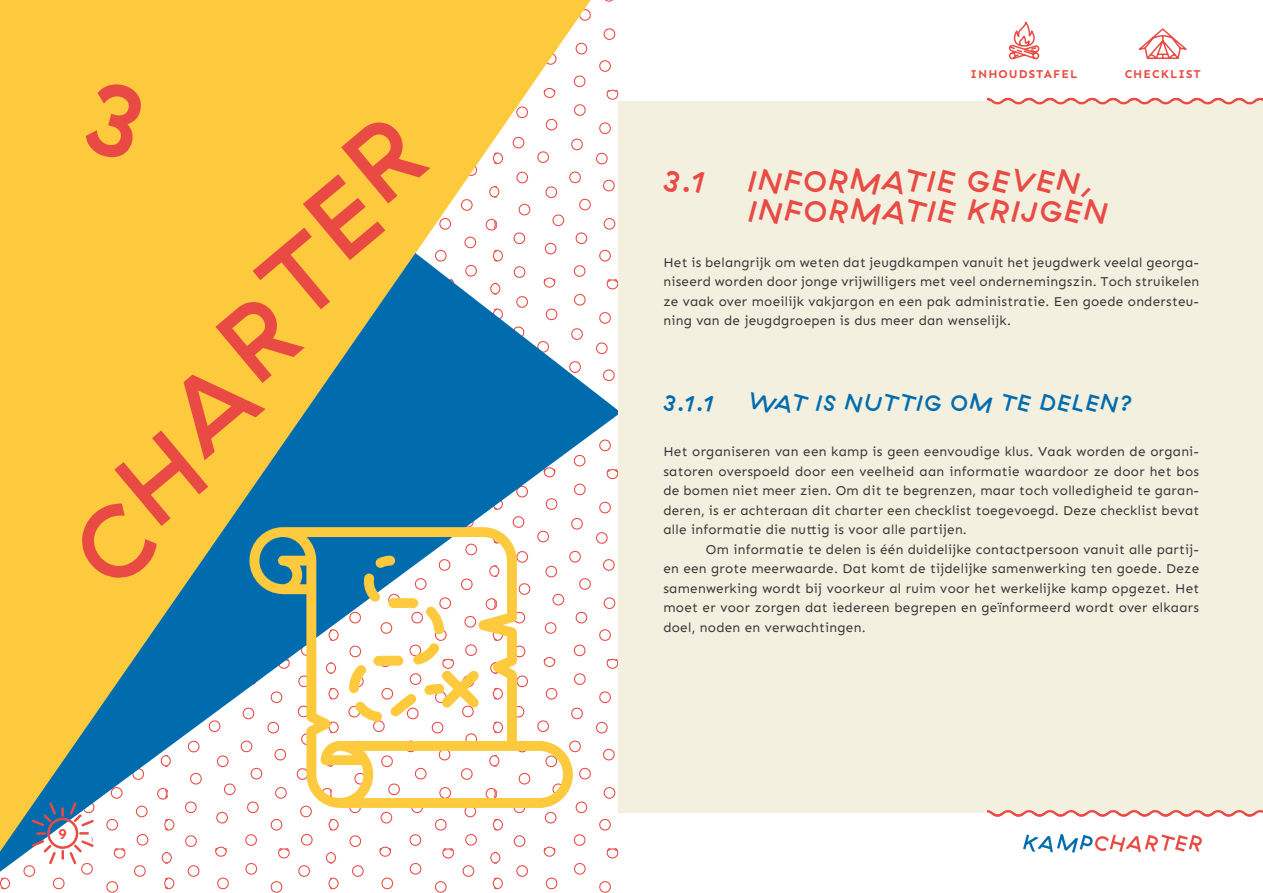
<style>
.page{position:relative;width:1263px;height:893px;background:#fff}
.page>*{position:absolute;margin:0;border:0;box-sizing:border-box;transform-origin:0 0}
.t1{font:104.7px "GT Haptik Medium Rotalic";color:#e94a44}
.HS_1_1{font:30px/30px "GT Haptik Medium Rotalic";letter-spacing:.08em;color:#e94a44}
.HS_1_1_1{font:22.5px "GT Haptik Medium Rotalic";letter-spacing:.08em;color:#006cae}
.t2{font:700 15px "Sen";color:#e94a44}
.brood{font:13.5px/19.5px "Sen";letter-spacing:.02em;color:#373636;text-align:justify}
.t3{font:700 12px "Sen";letter-spacing:.085em;color:#e94a44}
</style>
<div class="page">
<svg style="left:1139px;top:28px;width:48px;height:31px"></svg>
<svg style="left:1023px;top:834px;width:179px;height:19px"></svg>
<svg style="left:0;top:0;width:619px;height:893px"></svg>
<svg style="left:1008px;top:21px;width:32px;height:39px"></svg>
<div style="left:618px;top:101px;width:645px;height:711px;background:#f3f0e0"></div>
<svg style="left:987px;top:97px;width:276px;height:8px"></svg>
<svg style="left:985px;top:810px;width:278px;height:7px"></svg>
<p class="t1" style="left:87px;top:55px;width:58px">3</p>
<p class="t1" style="left:41px;top:536px;width:540px;rotate:-55deg">CHARTER</p>
<p class="t2" style="left:59px;top:825px;width:10px">9</p>
<p class="t3" style="left:971px;top:67px;width:109px">INHOUDSTAFEL</p>
<p class="t3" style="left:1125px;top:67px;width:78px">CHECKLIST</p>
<p class="HS_1_1" style="left:664px;top:166px;width:43px">3.1</p>
<p class="HS_1_1" style="left:748px;top:166px;width:361px">INFORMATIE GEVEN,<br>INFORMATIE KRIJGEN</p>
<p class="brood" style="left:663px;top:253px;width:537px">Het is belangrijk om weten dat jeugdkampen vanuit het jeugdwerk veelal georga&shy;niseerd worden door jonge vrijwilligers met veel ondernemingszin. Toch struikelen ze vaak over moeilijk vakjargon en een pak administratie. Een goede ondersteu&shy;ning van de jeugdgroepen is dus meer dan wenselijk.</p>
<p class="HS_1_1_1" style="left:664px;top:389px;width:52px">3.1.1</p>
<p class="HS_1_1_1" style="left:748px;top:389px;width:385px">WAT IS NUTTIG OM TE DELEN?</p>
<p class="brood" style="left:663px;top:442px;width:537px">Het organiseren van een kamp is geen eenvoudige klus. Vaak worden de organi&shy;satoren overspoeld door een veelheid aan informatie waardoor ze door het bos de bomen niet meer zien. Om dit te begrenzen, maar toch volledigheid te garan&shy;deren, is er achteraan dit charter een checklist toegevoegd. Deze checklist bevat alle informatie die nuttig is voor alle partijen.</p>
<p class="brood" style="left:663px;top:539px;width:537px;text-indent:43px">Om informatie te delen is één duidelijke contactpersoon vanuit alle partij&shy;en een grote meerwaarde. Dat komt de tijdelijke samenwerking ten goede. Deze samenwerking wordt bij voorkeur al ruim voor het werkelijke kamp opgezet. Het moet er voor zorgen dat iedereen begrepen en geïnformeerd wordt over elkaars doel, noden en verwachtingen.</p>
</div>
